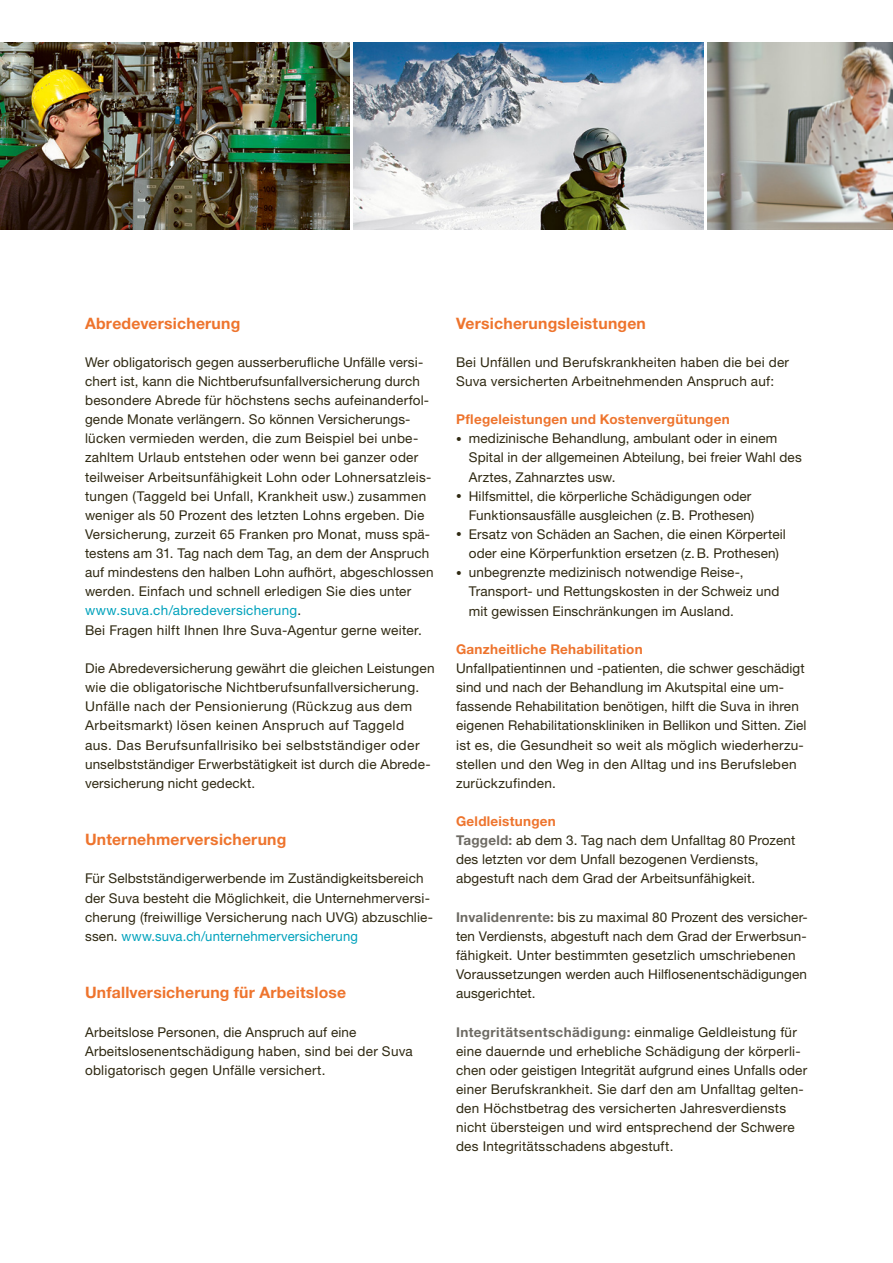
<style>
.page{position:relative;width:893px;height:1263px;background:#fff}
.page>*{position:absolute;margin:0;border:0;box-sizing:border-box;transform-origin:0 0}
.t1{font:700 15.75px "Helvetica Neue LT Std";letter-spacing:.015em;color:#ee742d}
.t2{font:13.5px/19.2px "Helvetica Neue LT Std";letter-spacing:.015em;color:#2f2912}
.t3{font:700 13.5px "Helvetica Neue LT Std";letter-spacing:.02em;color:#ee742d}
.s1{color:#00a2bc}
.s2{font-size:11.25px}
.s3{font-weight:700;color:#ee742d}
.s4{font-weight:700;color:#6d6a63}
</style>
<div class="page">
<img style="left:0;top:43px;width:350px;height:187px">
<img style="left:354px;top:43px;width:349px;height:187px">
<img style="left:708px;top:43px;width:185px;height:187px">
<p class="t1" style="left:85px;top:313px;width:157px">Abredeversicherung</p>
<p class="t2" style="left:85px;top:352px;width:350px">Wer obligatorisch gegen ausserberufliche Unfälle versi&shy;chert ist, kann die Nichtberufsunfallversicherung durch besondere Abrede für höchstens sechs aufeinanderfol&shy;gende Monate verlängern. So können Versicherungs&shy;lücken vermieden werden, die zum Beispiel bei unbe&shy;zahltem Urlaub entstehen oder wenn bei ganzer oder teilweiser Arbeitsunfähigkeit Lohn oder Lohnersatzleis&shy;tungen (Taggeld bei Unfall, Krankheit usw.) zusammen weniger als 50 Prozent des letzten Lohns ergeben. Die Versicherung, zurzeit 65 Franken pro Monat, muss spä&shy;testens am 31. Tag nach dem Tag, an dem der Anspruch auf mindestens den halben Lohn aufhört, abgeschlossen werden. Einfach und schnell erledigen Sie dies unter <span class="s1">www.suva.ch/abredeversicherung</span>.<br>Bei Fragen hilft Ihnen Ihre Suva-Agentur gerne weiter.</p>
<p class="t2" style="left:85px;top:658px;width:351px">Die Abredeversicherung gewährt die gleichen Leistungen wie die obligatorische Nichtberufsunfallversicherung.<br>Unfälle nach der Pensionierung (Rückzug aus dem Arbeitsmarkt) lösen keinen Anspruch auf Taggeld<br>aus. Das Berufsunfallrisiko bei selbstständiger oder unselbstständiger Erwerbstätigkeit ist durch die Abrede&shy;versicherung nicht gedeckt.</p>
<p class="t1" style="left:85px;top:830px;width:203px">Unternehmerversicherung</p>
<p class="t2" style="left:85px;top:869px;width:349px">Für Selbstständigerwerbende im Zuständigkeitsbereich der Suva besteht die Möglichkeit, die Unternehmerversi&shy;cherung (freiwillige Versicherung nach UVG) abzuschlie&shy;ssen. <span class="s1">www.suva.ch/unternehmerversicherung</span></p>
<p class="t1" style="left:85px;top:983px;width:263px">Unfallversicherung für Arbeitslose</p>
<p class="t2" style="left:85px;top:1022px;width:329px">Arbeitslose Personen, die Anspruch auf eine<br>Arbeitslosenentschädigung haben, sind bei der Suva obligatorisch gegen Unfälle versichert.</p>
<p class="t1" style="left:456px;top:313px;width:191px">Versicherungsleistungen</p>
<p class="t2" style="left:456px;top:352px;width:335px">Bei Unfällen und Berufskrankheiten haben die bei der<br>Suva versicherten Arbeitnehmenden Anspruch auf:</p>
<p class="t3" style="left:456px;top:411px;width:275px">Pflegeleistungen und Kostenvergütungen</p>
<p class="t2" style="left:469px;top:429px;width:334px;text-indent:-13px"><span class="s2">•</span> medizinische Behandlung, ambulant oder in einem<br>Spital in der allgemeinen Abteilung, bei freier Wahl des<br>Arztes, Zahnarztes usw.</p>
<p class="t2" style="left:456px;top:486px;width:300px;text-align:right"><span class="s2">•</span> Hilfsmittel, die körperliche Schädigungen oder<br>Funktionsausfälle ausgleichen (z.B. Prothesen)</p>
<p class="t2" style="left:456px;top:524px;width:331px;text-align:center"><span class="s2">•</span> Ersatz von Schäden an Sachen, die einen Körperteil oder eine Körperfunktion ersetzen (z.B. Prothesen)</p>
<p class="t2" style="left:469px;top:563px;width:312px;text-indent:-13px"><span class="s2">•</span> unbegrenzte medizinisch notwendige Reise-,<br>Transport- und Rettungskosten in der Schweiz und mit gewissen Einschränkungen im Ausland.</p>
<p class="t3" style="left:456px;top:641px;width:188px">Ganzheitliche Rehabilitation</p>
<p class="t2" style="left:456px;top:658px;width:352px">Unfallpatientinnen und -patienten, die schwer geschädigt sind und nach der Behandlung im Akutspital eine um&shy;fassende Rehabilitation benötigen, hilft die Suva in ihren eigenen Rehabilitationskliniken in Bellikon und Sitten. Ziel ist es, die Gesundheit so weit als möglich wiederherzu&shy;stellen und den Weg in den Alltag und ins Berufsleben zurückzufinden.</p>
<p class="t2" style="left:456px;top:811px;width:341px"><span class="s3">Geldleistungen<br></span><span class="s4">Taggeld:</span> ab dem 3. Tag nach dem Unfalltag 80 Prozent des letzten vor dem Unfall bezogenen Verdiensts, abgestuft nach dem Grad der Arbeitsunfähigkeit.</p>
<p class="t2" style="left:456px;top:907px;width:353px"><span class="s4">Invalidenrente:</span> bis zu maximal 80 Prozent des versicher&shy;ten Verdiensts, abgestuft nach dem Grad der Erwerbsun&shy;fähigkeit. Unter bestimmten gesetzlich umschriebenen Voraussetzungen werden auch Hilflosenentschädigungen ausgerichtet.</p>
<p class="t2" style="left:456px;top:1022px;width:353px"><span class="s4">Integritätsentschädigung:</span> einmalige Geldleistung für eine dauernde und erhebliche Schädigung der körperli&shy;chen oder geistigen Integrität aufgrund eines Unfalls oder einer Berufskrankheit. Sie darf den am Unfalltag gelten&shy;den Höchstbetrag des versicherten Jahresverdiensts nicht übersteigen und wird entsprechend der Schwere des Integritätsschadens abgestuft.</p>
</div>
